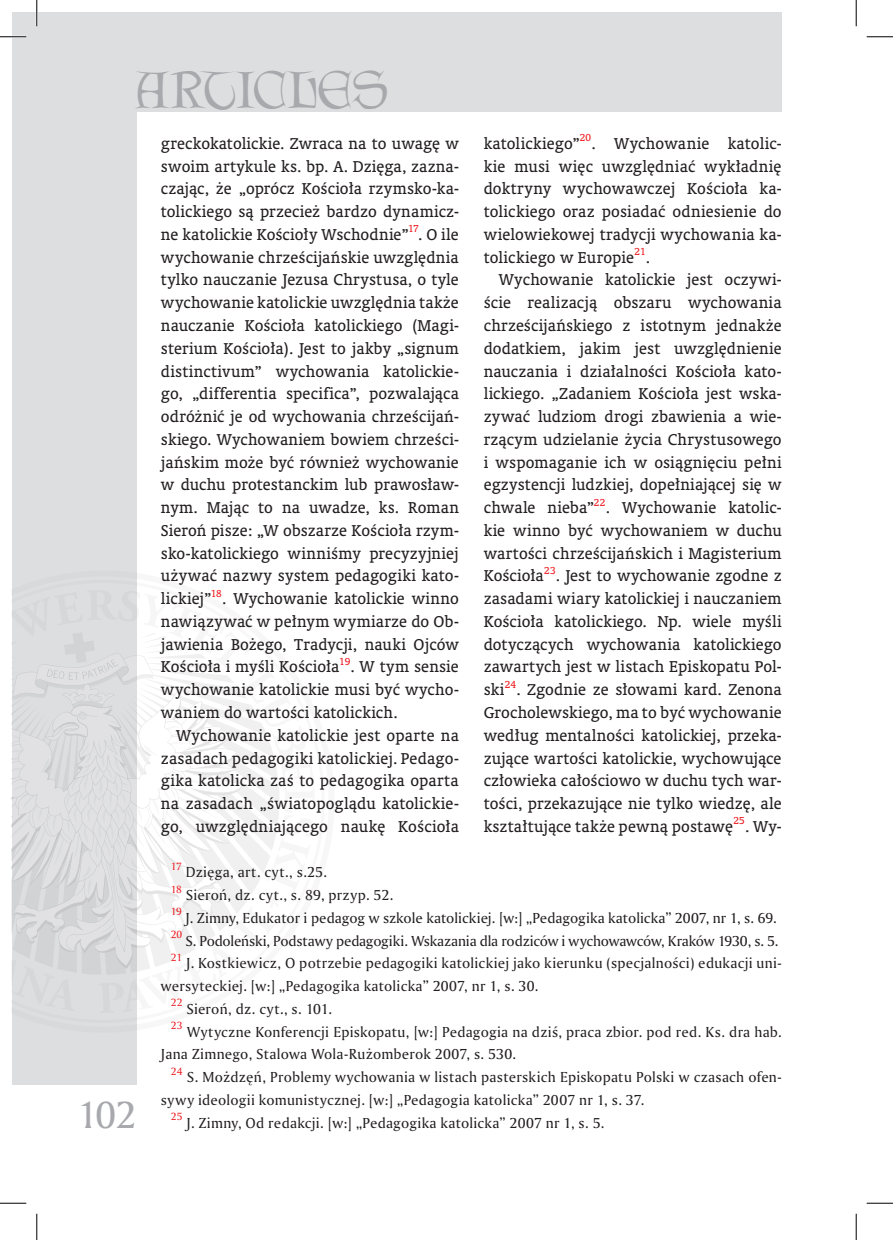
<style>
.page{position:relative;width:893px;height:1240px;background:#fff}
.page>*{position:absolute;margin:0;border:0;box-sizing:border-box;transform-origin:0 0}
.t1{font:46.55px "Lettergical PL";color:#a8a9ad}
.t2{font:36.75px "Amerigo PL";color:#a8a9ad}
.art-TEKST{font:15.75px/22.8px "Oranda PL";letter-spacing:.005em;color:#231f20;text-align:justify}
.art-przypis{font:14px/22.8px "Amerigo PL";letter-spacing:.015em;color:#231f20}
.art-przypis-2{font:14px "Amerigo PL";letter-spacing:-.01em;color:#231f20}
.art-przypis-3{font:10.15px "Amerigo PL";letter-spacing:.005em;color:#ee1d23}
.art-TEKST-2{font:10.15px "Oranda PL";letter-spacing:.005em;color:#ee1d23}
</style>
<div class="page">
<div style="left:12px;top:12px;width:124px;height:1071px;background:#dddee0"></div>
<div style="left:12px;top:12px;width:769px;height:99px;background:#dddee0"></div>
<svg style="left:12px;top:589px;width:267px;height:424px"></svg>
<hr style="left:0;top:36px;width:26px;height:2px;background:#fff">
<hr style="left:36px;top:0;width:2px;height:26px;background:#fff">
<svg style="left:0;top:36px;width:26px;height:1px"></svg>
<svg style="left:866px;top:36px;width:26px;height:1px"></svg>
<svg style="left:0;top:1202px;width:26px;height:1px"></svg>
<svg style="left:866px;top:1202px;width:26px;height:1px"></svg>
<svg style="left:36px;top:0;width:1px;height:26px"></svg>
<svg style="left:36px;top:1213px;width:1px;height:26px"></svg>
<svg style="left:855px;top:0;width:1px;height:26px"></svg>
<svg style="left:855px;top:1213px;width:1px;height:26px"></svg>
<h1 class="t1" style="left:136px;top:61px;width:254px">ARTICLES</h1>
<p class="art-TEKST" style="left:161px;top:132px;width:299px">greckokatolickie. Zwraca na to uwagę w swoim artykule ks. bp. A. Dzięga, zazna&shy;czając, że „oprócz Kościoła rzymsko-ka&shy;tolickiego są przecież bardzo dynamicz&shy;ne katolickie Kościoły Wschodnie”</p>
<p class="art-TEKST-2" style="left:408px;top:222px;width:12px">17</p>
<p class="art-TEKST" style="left:161px;top:223px;width:299px;text-indent:257px">. O ile wychowanie chrześcijańskie uwzględnia tylko nauczanie Jezusa Chrystusa, o tyle wychowanie katolickie uwzględnia także nauczanie Kościoła katolickiego (Magi&shy;sterium Kościoła). Jest to jakby „signum distinctivum” wychowania katolickie&shy;go, „differentia specifica”, pozwalająca odróżnić je od wychowania chrześcijań&shy;skiego. Wychowaniem bowiem chrześci&shy;jańskim może być również wychowanie w duchu protestanckim lub prawosław&shy;nym. Mając to na uwadze, ks. Roman Sieroń pisze: „W obszarze Kościoła rzym&shy;sko-katolickiego winniśmy precyzyjniej używać nazwy system pedagogiki kato&shy;lickiej”</p>
<p class="art-TEKST-2" style="left:211px;top:586px;width:12px">18</p>
<p class="art-TEKST" style="left:161px;top:587px;width:299px;text-indent:61px">. Wychowanie katolickie winno nawiązywać w pełnym wymiarze do Ob&shy;jawienia Bożego, Tradycji, nauki Ojców Kościoła i myśli Kościoła</p>
<p class="art-TEKST-2" style="left:339px;top:654px;width:13px">19</p>
<p class="art-TEKST" style="left:161px;top:655px;width:299px;text-indent:189px">. W tym sensie wychowanie katolickie musi być wycho&shy;waniem do wartości katolickich.</p>
<p class="art-TEKST" style="left:161px;top:723px;width:299px;text-indent:15px">Wychowanie katolickie jest oparte na zasadach pedagogiki katolickiej. Pedago&shy;gika katolicka zaś to pedagogika oparta na zasadach „światopoglądu katolickie&shy;go, uwzględniającego naukę Kościoła</p>
<p class="art-przypis-3" style="left:171px;top:859px;width:12px">17</p>
<p class="art-przypis" style="left:186px;top:860px;width:143px">Dzięga, art. cyt., s.25.</p>
<p class="art-przypis-3" style="left:171px;top:882px;width:13px">18</p>
<p class="art-przypis" style="left:186px;top:883px;width:209px">Sieroń, dz. cyt., s. 89, przyp. 52.</p>
<p class="art-TEKST" style="left:483px;top:132px;width:97px">katolickiego”</p>
<p class="art-TEKST-2" style="left:579px;top:131px;width:13px">20</p>
<p class="art-TEKST" style="left:483px;top:132px;width:299px;text-indent:108px">. Wychowanie katolic&shy;kie musi więc uwzględniać wykładnię doktryny wychowawczej Kościoła ka&shy;tolickiego oraz posiadać odniesienie do wielowiekowej tradycji wychowania ka&shy;tolickiego w Europie</p>
<p class="art-TEKST-2" style="left:634px;top:245px;width:13px">21</p>
<p class="art-TEKST" style="left:645px;top:245px;width:6px">.</p>
<p class="art-TEKST" style="left:483px;top:268px;width:299px;text-indent:15px">Wychowanie katolickie jest oczywi&shy;ście realizacją obszaru wychowania chrześcijańskiego z istotnym jednakże dodatkiem, jakim jest uwzględnienie nauczania i działalności Kościoła kato&shy;lickiego. „Zadaniem Kościoła jest wska&shy;zywać ludziom drogi zbawienia a wie&shy;rzącym udzielanie życia Chrystusowego i wspomaganie ich w osiągnięciu pełni egzystencji ludzkiej, dopełniającej się w chwale nieba”</p>
<p class="art-TEKST-2" style="left:593px;top:495px;width:13px">22</p>
<p class="art-TEKST" style="left:483px;top:496px;width:299px;text-indent:122px">. Wychowanie katolic&shy;kie winno być wychowaniem w duchu wartości chrześcijańskich i Magisterium Kościoła</p>
<p class="art-TEKST-2" style="left:544px;top:563px;width:13px">23</p>
<p class="art-TEKST" style="left:483px;top:564px;width:299px;text-indent:72px">. Jest to wychowanie zgodne z zasadami wiary katolickiej i nauczaniem Kościoła katolickiego. Np. wiele myśli dotyczących wychowania katolickiego zawartych jest w listach Episkopatu Pol&shy;ski</p>
<p class="art-TEKST-2" style="left:504px;top:677px;width:13px">24</p>
<p class="art-TEKST" style="left:483px;top:678px;width:299px;text-indent:33px">. Zgodnie ze słowami kard. Zenona Grocholewskiego, ma to być wychowanie według mentalności katolickiej, przeka&shy;zujące wartości katolickie, wychowujące człowieka całościowo w duchu tych war&shy;tości, przekazujące nie tylko wiedzę, ale kształtujące także pewną postawę</p>
<p class="art-TEKST-2" style="left:733px;top:814px;width:13px">25</p>
<p class="art-TEKST" style="left:744px;top:814px;width:38px">. Wy-</p>
<p class="art-przypis-3" style="left:171px;top:904px;width:12px">19</p>
<p class="art-przypis" style="left:185px;top:906px;width:592px">J. Zimny, Edukator i pedagog w szkole katolickiej. [w:] „Pedagogika katolicka” 2007, nr 1, s. 69.</p>
<h2 class="t2" style="left:77px;top:1089px;width:60px">102</h2>
<p class="art-przypis-3" style="left:171px;top:927px;width:13px">20</p>
<p class="art-przypis-2" style="left:185px;top:931px;width:594px">S. Podoleński, Podstawy pedagogiki. Wskazania dla rodziców i wychowawców, Kraków 1930, s. 5.</p>
<p class="art-przypis-3" style="left:171px;top:950px;width:13px">21</p>
<p class="art-przypis" style="left:161px;top:951px;width:622px;text-indent:25px">J. Kostkiewicz, O potrzebie pedagogiki katolickiej jako kierunku (specjalności) edukacji uni&shy;wersyteckiej. [w:] „Pedagogika katolicka” 2007, nr 1, s. 30.</p>
<p class="art-przypis-3" style="left:171px;top:995px;width:13px">22</p>
<p class="art-przypis" style="left:186px;top:997px;width:147px">Sieroń, dz. cyt., s. 101.</p>
<p class="art-przypis-3" style="left:171px;top:1018px;width:13px">23</p>
<p class="art-przypis" style="left:161px;top:1019px;width:622px;text-indent:26px">Wytyczne Konferencji Episkopatu, [w:] Pedagogia na dziś, praca zbior. pod red. Ks. dra hab.<br>Jana Zimnego, Stalowa Wola-Rużomberok 2007, s. 530.</p>
<p class="art-przypis-3" style="left:171px;top:1064px;width:13px">24</p>
<p class="art-przypis" style="left:161px;top:1065px;width:622px;text-indent:26px">S. Możdzęń, Problemy wychowania w listach pasterskich Episkopatu Polski w czasach ofen&shy;sywy ideologii komunistycznej. [w:] „Pedagogia katolicka” 2007 nr 1, s. 37.</p>
<p class="art-przypis-3" style="left:171px;top:1109px;width:13px">25</p>
<p class="art-przypis" style="left:186px;top:1110px;width:419px">J. Zimny, Od redakcji. [w:] „Pedagogika katolicka” 2007 nr 1, s. 5.</p>
</div>
